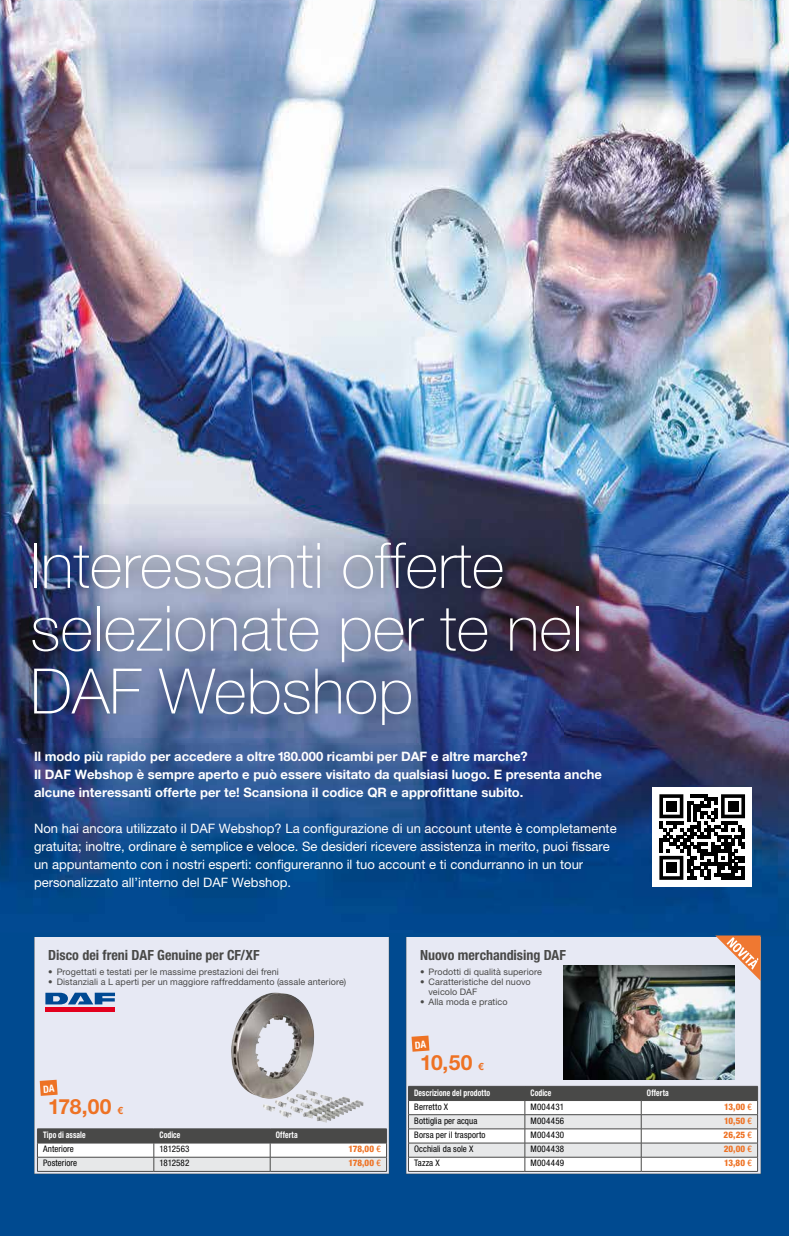
<style>
.page{position:relative;width:789px;height:1236px;background:#fff}
.page>*{position:absolute;margin:0;border:0;box-sizing:border-box;transform-origin:0 0}
.t1{font:100 62.8px/62.8px "Helvetica Neue LT Pro";color:#fff}
.t2{font:700 21px "Helvetica Neue LT Pro";letter-spacing:-.01em;color:#ee7224}
.t3{font:700 condensed 14px "Helvetica Neue LT Pro";color:#494948}
.t4{font:13px/18px "Helvetica Neue LT Pro";color:#fff}
.t5{font:700 13px/18px "Helvetica Neue LT Pro";color:#fff}
.t6{font:9px/10px "Helvetica Neue LT Pro";letter-spacing:.01em;color:#494948}
.t7{font:condensed 9px "Helvetica Neue LT Pro";letter-spacing:.01em;color:#000}
.t8{font:700 condensed 9px "Helvetica Neue LT Pro";letter-spacing:.01em;color:#fff;scale:.85 1}
.t9{font:800 condensed 9px "Helvetica Neue LT Pro";letter-spacing:.015em;color:#ee7224}
.s1{font-size:10px}
</style>
<div class="page">
<div style="left:0;top:0;width:788px;height:1236px;background:#004a90"></div>
<img style="left:0;top:0;width:788px;height:539px">
<img style="left:0;top:539px;width:14px;height:199px">
<img style="left:598px;top:539px;width:190px;height:199px">
<div style="left:406px;top:981px;width:354px;height:193px;background:#e7e9f4"></div>
<div style="left:34px;top:981px;width:355px;height:193px;background:#e7e9f4"></div>
<img style="left:0;top:738px;width:269px;height:160px">
<img style="left:269px;top:742px;width:284px;height:156px">
<img style="left:553px;top:738px;width:235px;height:172px">
<div style="left:652px;top:787px;width:99px;height:100px;background:#fff"></div>
<svg style="left:659px;top:794px;width:85px;height:86px"></svg>
<div style="left:665px;top:801px;width:11px;height:10px;background:#000"></div>
<div style="left:727px;top:801px;width:10px;height:10px;background:#000"></div>
<div style="left:665px;top:863px;width:11px;height:10px;background:#000"></div>
<img style="left:14px;top:523px;width:584px;height:219px">
<img style="left:231px;top:993px;width:83px;height:106px">
<div style="left:45px;top:1007px;width:70px;height:5px;background:#e3001e"></div>
<svg style="left:45px;top:993px;width:70px;height:11px"></svg>
<svg style="left:37px;top:1129px;width:350px;height:42px;background:#b5b5b5"></svg>
<hr style="left:270px;top:1129px;width:116px;height:1px;background:#494948">
<hr style="left:154px;top:1143px;width:116px;height:1px;background:#494948">
<hr style="left:270px;top:1143px;width:116px;height:1px;background:#494948">
<hr style="left:37px;top:1157px;width:117px;height:1px;background:#494948">
<hr style="left:37px;top:1171px;width:117px;height:1px;background:#494948">
<hr style="left:154px;top:1157px;width:116px;height:1px;background:#494948">
<hr style="left:270px;top:1157px;width:116px;height:1px;background:#494948">
<hr style="left:154px;top:1171px;width:116px;height:1px;background:#494948">
<hr style="left:270px;top:1171px;width:116px;height:1px;background:#494948">
<img style="left:562px;top:981px;width:171px;height:99px">
<svg style="left:408px;top:1086px;width:350px;height:85px;background:#d2d2d2"></svg>
<hr style="left:640px;top:1086px;width:117px;height:1px;background:#494948">
<hr style="left:524px;top:1100px;width:116px;height:1px;background:#494948">
<hr style="left:640px;top:1100px;width:117px;height:1px;background:#494948">
<hr style="left:408px;top:1114px;width:116px;height:1px;background:#494948">
<hr style="left:408px;top:1129px;width:116px;height:1px;background:#494948">
<hr style="left:408px;top:1143px;width:116px;height:1px;background:#494948">
<hr style="left:408px;top:1157px;width:116px;height:1px;background:#494948">
<hr style="left:408px;top:1171px;width:116px;height:1px;background:#494948">
<hr style="left:524px;top:1114px;width:116px;height:1px;background:#494948">
<hr style="left:640px;top:1114px;width:117px;height:1px;background:#494948">
<hr style="left:524px;top:1129px;width:116px;height:1px;background:#494948">
<hr style="left:640px;top:1129px;width:117px;height:1px;background:#494948">
<hr style="left:524px;top:1143px;width:116px;height:1px;background:#494948">
<hr style="left:640px;top:1143px;width:117px;height:1px;background:#494948">
<hr style="left:524px;top:1157px;width:116px;height:1px;background:#494948">
<hr style="left:640px;top:1157px;width:117px;height:1px;background:#494948">
<hr style="left:524px;top:1171px;width:116px;height:1px;background:#494948">
<hr style="left:640px;top:1171px;width:117px;height:1px;background:#494948">
<svg style="left:34px;top:935px;width:727px;height:46px;background:#cbcfdb"></svg>
<svg style="left:34px;top:1071px;width:39px;height:33px"></svg>
<svg style="left:406px;top:1027px;width:38px;height:33px"></svg>
<h1 class="t1" style="left:30px;top:534px;width:553px">Interessanti offerte selezionate per te nel<br>DAF Webshop</h1>
<p class="t5" style="left:34px;top:747px;width:569px">Il modo più rapido per accedere a oltre 180.000 ricambi per DAF e altre marche?<br>Il DAF Webshop è sempre aperto e può essere visitato da qualsiasi luogo. E presenta anche alcune interessanti offerte per te! Scansiona il codice QR e approfittane subito.</p>
<p class="t4" style="left:34px;top:819px;width:583px">Non hai ancora utilizzato il DAF Webshop? La configurazione di un account utente è completamente gratuita; inoltre, ordinare è semplice e veloce. Se desideri ricevere assistenza in merito, puoi fissare un appuntamento con i nostri esperti: configureranno il tuo account e ti condurranno in un tour personalizzato all’interno del DAF Webshop.</p>
<p class="t3" style="left:48px;top:946px;width:213px">Disco dei freni DAF Genuine per CF/XF</p>
<p class="t6" style="left:48px;top:966px;width:232px">• Progettati e testati per le massime prestazioni dei freni</p>
<p class="t6" style="left:48px;top:976px;width:299px">• Distanziali a L aperti per un maggiore raffreddamento (assale anteriore)</p>
<h2 class="t2" style="left:48px;top:1093px;width:76px"><sup>.</sup>178,00 <span class="s1">€</span></h2>
<p class="t8" style="left:43px;top:1129px;width:52px">Tipo di assale</p>
<p class="t8" style="left:159px;top:1129px;width:26px">Codice</p>
<p class="t8" style="left:276px;top:1129px;width:27px">Offerta</p>
<p class="t7" style="left:43px;top:1144px;width:32px">Anteriore</p>
<p class="t7" style="left:159px;top:1144px;width:31px">1812563</p>
<p class="t9" style="left:348px;top:1144px;width:34px">178,00 €</p>
<p class="t7" style="left:43px;top:1158px;width:36px">Posteriore</p>
<p class="t7" style="left:159px;top:1158px;width:31px">1812582</p>
<p class="t9" style="left:348px;top:1158px;width:34px">178,00 €</p>
<p class="t3" style="left:420px;top:946px;width:147px">Nuovo merchandising DAF</p>
<p class="t6" style="left:420px;top:966px;width:123px">• Prodotti di qualità superiore</p>
<p class="t6" style="left:428px;top:976px;width:104px;text-indent:-9px">• Caratteristiche del nuovo veicolo DAF</p>
<p class="t6" style="left:420px;top:996px;width:89px">• Alla moda e pratico</p>
<h2 class="t2" style="left:420px;top:1049px;width:65px"><sup>.</sup>10,50 <span class="s1">€</span></h2>
<p class="t8" style="left:414px;top:1087px;width:91px">Descrizione del prodotto</p>
<p class="t8" style="left:530px;top:1087px;width:26px">Codice</p>
<p class="t8" style="left:646px;top:1087px;width:27px">Offerta</p>
<p class="t7" style="left:414px;top:1101px;width:35px">Berretto X</p>
<p class="t7" style="left:530px;top:1101px;width:35px">M004431</p>
<p class="t9" style="left:723px;top:1101px;width:29px">13,00 €</p>
<p class="t7" style="left:414px;top:1116px;width:65px">Bottiglia per acqua</p>
<p class="t7" style="left:530px;top:1116px;width:35px">M004456</p>
<p class="t9" style="left:723px;top:1115px;width:29px">10,50 €</p>
<p class="t7" style="left:414px;top:1130px;width:73px">Borsa per il trasporto</p>
<p class="t7" style="left:530px;top:1130px;width:35px">M004430</p>
<p class="t9" style="left:723px;top:1129px;width:30px">26,25 €</p>
<p class="t7" style="left:414px;top:1144px;width:61px">Occhiali da sole X</p>
<p class="t7" style="left:530px;top:1144px;width:35px">M004438</p>
<p class="t9" style="left:723px;top:1144px;width:30px">20,00 €</p>
<p class="t7" style="left:414px;top:1158px;width:27px">Tazza X</p>
<p class="t7" style="left:530px;top:1158px;width:35px">M004449</p>
<p class="t9" style="left:723px;top:1158px;width:29px">13,80 €</p>
</div>
